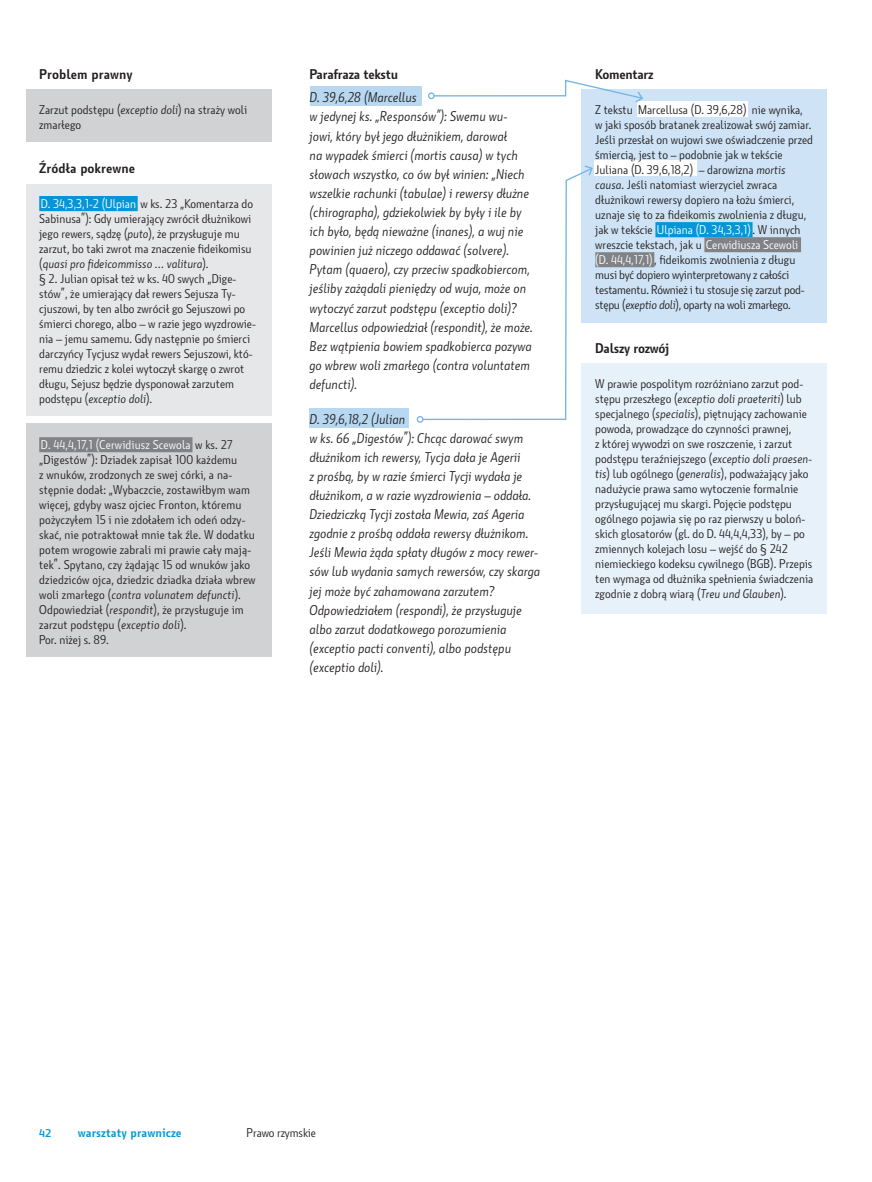
<style>
.page{position:relative;width:872px;height:1182px;background:#fff}
.page>*{position:absolute;margin:0;border:0;box-sizing:border-box;transform-origin:0 0}
.t1{font:italic 13.65px/19px "Botanika Lite CE";color:#231f20}
.t2{font:700 13.65px "Botanika Lite CE";letter-spacing:-.025em;color:#231f20}
.t3{font:700 13.65px "Botanika Lite CE";color:#231f20}
.t4{font:12.3px/15px "Botanika Lite CE";color:#231f20}
.t5{font:700 12.3px "Botanika Lite CE";color:#0696d7}
.t6{font:700 10.95px "Botanika Lite CE";color:#0696d7}
.s1{font-style:italic}
.s2{color:#fff}
</style>
<div class="page">
<div style="left:310px;top:86px;width:111px;height:20px;background:#b8d7f0"></div>
<div style="left:310px;top:408px;width:99px;height:20px;background:#b8d7f0"></div>
<div style="left:1px;top:89px;width:270px;height:53px;background:#d1d2d4"></div>
<div style="left:1px;top:184px;width:270px;height:232px;background:#e6e7e9"></div>
<div style="left:1px;top:423px;width:270px;height:234px;background:#d1d2d4"></div>
<div style="left:581px;top:89px;width:271px;height:234px;background:#cee3f5"></div>
<div style="left:581px;top:363px;width:271px;height:251px;background:#e7f1fa"></div>
<div style="left:39px;top:196px;width:99px;height:15px;background:#0696d7"></div>
<div style="left:39px;top:437px;width:153px;height:15px;background:#808285"></div>
<div style="left:637px;top:102px;width:110px;height:15px;background:#fff"></div>
<div style="left:594px;top:161px;width:103px;height:15px;background:#fff"></div>
<div style="left:428px;top:92px;width:7px;height:7px;border:1px solid #74b6e4;border-radius:50%"></div>
<svg style="left:432px;top:79px;width:212px;height:24px"></svg>
<svg style="left:421px;top:172px;width:162px;height:249px"></svg>
<div style="left:416px;top:416px;width:7px;height:7px;border:1px solid #74b6e4;border-radius:50%"></div>
<svg style="left:583px;top:165px;width:10px;height:11px"></svg>
<div style="left:655px;top:222px;width:97px;height:15px;background:#0696d7"></div>
<div style="left:704px;top:237px;width:97px;height:15px;background:#808285"></div>
<div style="left:595px;top:252px;width:59px;height:15px;background:#808285"></div>
<div style="left:1px;top:30px;width:25px;height:1122px;background:#fff"></div>
<div style="left:827px;top:30px;width:44px;height:1122px;background:#fff"></div>
<p class="t3" style="left:39px;top:69px;width:95px">Problem prawny</p>
<p class="t4" style="left:39px;top:103px;width:209px">Zarzut podstępu (<span class="s1">exceptio doli</span>) na straży woli zmarłego</p>
<p class="t3" style="left:39px;top:163px;width:97px">Źródła pokrewne</p>
<p class="t4" style="left:39px;top:197px;width:218px"><span class="s2">D. 34,3,3,1-2 (Ulpian</span> w ks. 23 „Komentarza do Sabinusa”): Gdy umierający zwrócił dłużnikowi jego rewers, sądzę (<span class="s1">puto</span>), że przysługuje mu zarzut, bo taki zwrot ma znaczenie fideikomisu (<span class="s1">quasi pro fideicommisso … valitura</span>).<br>§ 2. Julian opisał też w ks. 40 swych „Dige&shy;stów”, że umierający dał rewers Sejusza Ty&shy;cjuszowi, by ten albo zwrócił go Sejuszowi po śmierci chorego, albo – w razie jego wyzdrowie&shy;nia – jemu samemu. Gdy następnie po śmierci darczyńcy Tycjusz wydał rewers Sejuszowi, któ&shy;remu dziedzic z kolei wytoczył skargę o zwrot długu, Sejusz będzie dysponował zarzutem podstępu (<span class="s1">exceptio doli</span>).</p>
<p class="t4" style="left:39px;top:438px;width:218px"><span class="s2">D. 44,4,17,1 (Cerwidiusz Scewola</span> w ks. 27 „Digestów”): Dziadek zapisał 100 każdemu<br>z wnuków, zrodzonych ze swej córki, a na&shy;stępnie dodał: „Wybaczcie, zostawiłbym wam więcej, gdyby wasz ojciec Fronton, któremu pożyczyłem 15 i nie zdołałem ich odeń odzy&shy;skać, nie potraktował mnie tak źle. W dodatku potem wrogowie zabrali mi prawie cały mają&shy;tek”. Spytano, czy żądając 15 od wnuków jako dziedziców ojca, dziedzic dziadka działa wbrew woli zmarłego (<span class="s1">contra volunatem defuncti</span>).<br>Odpowiedział (<span class="s1">respondit</span>), że przysługuje im zarzut podstępu (<span class="s1">exceptio doli</span>).<br>Por. niżej s. 89.</p>
<p class="t2" style="left:309px;top:69px;width:90px">Parafraza tekstu</p>
<p class="t1" style="left:309px;top:89px;width:225px">D. 39,6,28 (Marcellus<br>w jedynej ks. „Responsów”): Swemu wu&shy;jowi, który był jego dłużnikiem, darował<br>na wypadek śmierci (mortis causa) w tych słowach wszystko, co ów był winien: „Niech wszelkie rachunki (tabulae) i rewersy dłużne (chirographa), gdziekolwiek by były i ile by ich było, będą nieważne (inanes), a wuj nie powinien już niczego oddawać (solvere).<br>Pytam (quaero), czy przeciw spadkobiercom, jeśliby zażądali pieniędzy od wuja, może on wytoczyć zarzut podstępu (exceptio doli)?<br>Marcellus odpowiedział (respondit), że może.<br>Bez wątpienia bowiem spadkobierca pozywa go wbrew woli zmarłego (contra voluntatem defuncti).</p>
<p class="t1" style="left:309px;top:410px;width:232px">D. 39,6,18,2 (Julian<br>w ks. 66 „Digestów”): Chcąc darować swym dłużnikom ich rewersy, Tycja dała je Agerii<br>z prośbą, by w razie śmierci Tycji wydała je dłużnikom, a w razie wyzdrowienia – oddała.<br>Dziedziczką Tycji została Mewia, zaś Ageria zgodnie z prośbą oddała rewersy dłużnikom.<br>Jeśli Mewia żąda spłaty długów z mocy rewer&shy;sów lub wydania samych rewersów, czy skarga jej może być zahamowana zarzutem?<br>Odpowiedziałem (respondi), że przysługuje albo zarzut dodatkowego porozumienia (exceptio pacti conventi), albo podstępu (exceptio doli).</p>
<p class="t2" style="left:595px;top:69px;width:60px">Komentarz</p>
<p class="t4" style="left:595px;top:103px;width:219px">Z tekstu Marcellusa (D. 39,6,28) nie wynika, w jaki sposób bratanek zrealizował swój zamiar.<br>Jeśli przesłał on wujowi swe oświadczenie przed śmiercią, jest to <span class="s1">–</span> podobnie jak w tekście Juliana (D. 39,6,18,2) <span class="s1">–</span> darowizna <span class="s1">mortis causa</span>. Jeśli natomiast wierzyciel zwraca dłużnikowi rewersy dopiero na łożu śmierci, uznaje się to za fideikomis zwolnienia z długu, jak w tekście <span class="s2">Ulpiana (D. 34,3,3,1)</span> . W innych wreszcie tekstach, jak u <span class="s2">Cerwidiusza Scewoli (D. 44,4,17,1)</span> , fideikomis zwolnienia z długu musi być dopiero wyinterpretowany z całości testamentu. Również i tu stosuje się zarzut pod&shy;stępu (<span class="s1">exeptio doli</span>), oparty na woli zmarłego.</p>
<p class="t2" style="left:595px;top:344px;width:75px">Dalszy rozwój</p>
<p class="t4" style="left:595px;top:377px;width:219px">W prawie pospolitym rozróżniano zarzut pod&shy;stępu przeszłego (<span class="s1">exceptio doli praeteriti</span>) lub specjalnego (<span class="s1">specialis</span>), piętnujący zachowanie powoda, prowadzące do czynności prawnej,<br>z której wywodzi on swe roszczenie, i zarzut podstępu teraźniejszego (<span class="s1">exceptio doli praesen&shy;tis</span>) lub ogólnego (<span class="s1">generalis</span>), podważający jako nadużycie prawa samo wytoczenie formalnie przysługującej mu skargi. Pojęcie podstępu ogólnego pojawia się po raz pierwszy u boloń&shy;skich glosatorów (gl. do D. 44,4,4,33), by – po zmiennych kolejach losu – wejść do § 242 niemieckiego kodeksu cywilnego (BGB). Przepis ten wymaga od dłużnika spełnienia świadczenia zgodnie z dobrą wiarą (<span class="s1">Treu und Glauben</span>).</p>
<p class="t6" style="left:39px;top:1129px;width:14px">42</p>
<p class="t5" style="left:78px;top:1129px;width:105px">warsztaty prawnicze</p>
<p class="t4" style="left:246px;top:1126px;width:71px">Prawo rzymskie</p>
</div>
